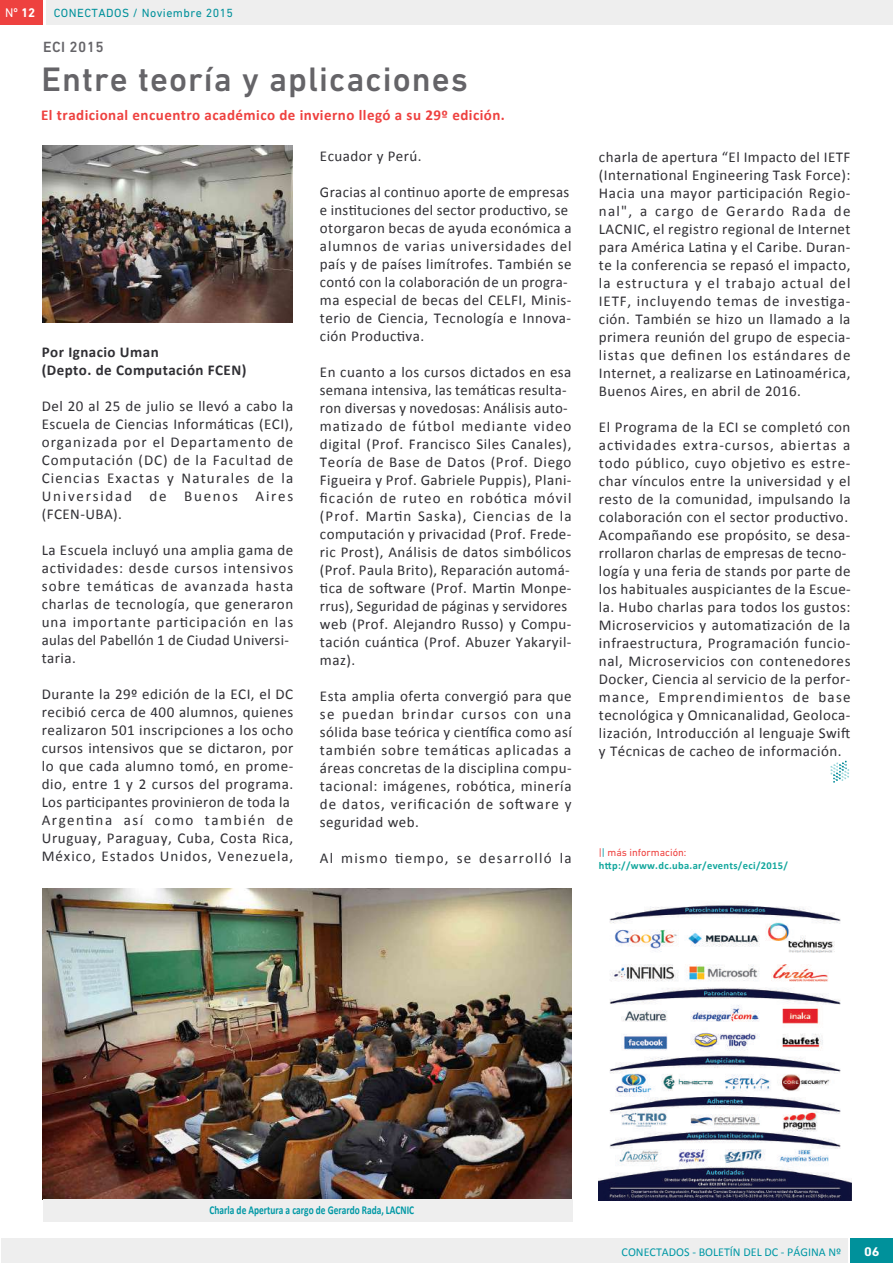
<style>
.page{position:relative;width:893px;height:1263px;background:#fff}
.page>*{position:absolute;margin:0;border:0;box-sizing:border-box;transform-origin:0 0}
.t1{font:500 34.5px "DIN Next LT Pro";letter-spacing:.03em;color:#656468}
.t2{font:15px/18px "Calibri";letter-spacing:.03em;color:#302f34}
.t3{font:700 15px "Calibri";letter-spacing:.03em;color:#ee413f}
.t4{font:700 15px/18px "Calibri";letter-spacing:.03em;color:#302f34}
.t5{font:15px "Calibri";letter-spacing:.08em;color:#302f34}
.t6{font:500 15px "DIN Next LT Pro";letter-spacing:.03em;color:#656468}
.t7{font:12.75px "DIN Next LT Pro";color:#fff}
.t8{font:700 12.75px "DIN Next LT Pro";color:#fff;scale:1.1 1}
.t9{font:700 12px "Calibri";color:#0098a5;scale:.78 1}
.t10{font:12px "Calibri";color:#0098a5}
.t11{font:12px "DIN Next LT Pro";letter-spacing:.04em;color:#00919b}
.t12{font:700 10.5px "Calibri";letter-spacing:.03em;color:#12a79d}
.t13{font:10.5px "DIN Next LT Pro";color:#ee413f}
.s1{font-weight:700}
.s2{font-family:"DIN Next LT Pro";font-weight:300;font-stretch:condensed;color:#fff}
.s3{color:#0098a5}
</style>
<div class="page">
<div style="left:1px;top:1238px;width:847px;height:25px;background:#eee"></div>
<div style="left:850px;top:1238px;width:43px;height:25px;background:#00919b"></div>
<div style="left:0;top:0;width:43px;height:25px;background:#ee413f"></div>
<div style="left:47px;top:0;width:846px;height:25px;background:#eee"></div>
<img style="left:43px;top:888px;width:529px;height:311px">
<img style="left:43px;top:146px;width:250px;height:176px">
<img style="left:598px;top:904px;width:253px;height:297px">
<svg style="left:830px;top:761px;width:19px;height:22px"></svg>
<div style="left:43px;top:1199px;width:529px;height:23px;background:#eee"></div>
<p class="t7" style="left:5px;top:6px;width:32px">Nº <span class="s1">12</span></p>
<p class="t11" style="left:54px;top:6px;width:181px">CONECTADOS / Noviembre 2015</p>
<p class="t6" style="left:43px;top:38px;width:62px">ECI 2015</p>
<h1 class="t1" style="left:42px;top:59px;width:428px">Entre teoría y aplicaciones</h1>
<p class="t3" style="left:41px;top:104px;width:465px">El tradicional encuentro académico de invierno llegó a su 29º edición.</p>
<p class="t4" style="left:42px;top:342px;width:206px">Por Ignacio Uman<br>(Depto. de Computación FCEN)</p>
<p class="t2" style="left:42px;top:396px;width:253px;text-align:justify">Del 20 al 25 de julio se llevó a cabo la Escuela de Ciencias Informáticas (ECI), organizada por el Departamento de Computación (DC) de la Facultad de Ciencias Exactas y Naturales de la Universidad de Buenos Aires (FCEN-UBA).</p>
<p class="t2" style="left:42px;top:540px;width:253px">La Escuela incluyó una amplia gama de actividades: desde cursos intensivos sobre temáticas de avanzada hasta charlas de tecnología, que generaron una importante participación en las aulas del Pabellón 1 de Ciudad Universi&shy;taria.</p>
<p class="t2" style="left:42px;top:684px;width:253px">Durante la 29º edición de la ECI, el DC recibió cerca de 400 alumnos, quienes realizaron 501 inscripciones a los ocho cursos intensivos que se dictaron, por lo que cada alumno tomó, en prome&shy;dio, entre 1 y 2 cursos del programa.<br>Los participantes provinieron de toda la Argentina así como también de Uruguay, Paraguay, Cuba, Costa Rica, México, Estados Unidos, Venezuela,</p>
<p class="t2" style="left:320px;top:146px;width:103px">Ecuador y Perú.</p>
<p class="t2" style="left:320px;top:182px;width:253px">Gracias al continuo aporte de empresas e instituciones del sector productivo, se otorgaron becas de ayuda económica a alumnos de varias universidades del país y de países limítrofes. También se contó con la colaboración de un progra&shy;ma especial de becas del CELFI, Minis&shy;terio de Ciencia, Tecnología e Innova&shy;ción Productiva.</p>
<p class="t2" style="left:320px;top:362px;width:253px">En cuanto a los cursos dictados en esa semana intensiva, las temáticas resulta&shy;ron diversas y novedosas: Análisis auto&shy;matizado de fútbol mediante video digital (Prof. Francisco Siles Canales), Teoría de Base de Datos (Prof. Diego Figueira y Prof. Gabriele Puppis), Plani&shy;ficación de ruteo en robótica móvil (Prof. Martin Saska), Ciencias de la computación y privacidad (Prof. Frede&shy;ric Prost), Análisis de datos simbólicos (Prof. Paula Brito), Reparación automá&shy;tica de software (Prof. Martin Monpe&shy;rrus), Seguridad de páginas y servidores web (Prof. Alejandro Russo) y Compu&shy;tación cuántica (Prof. Abuzer Yakaryil&shy;maz).</p>
<p class="t2" style="left:320px;top:686px;width:253px;text-align:justify">Esta amplia oferta convergió para que se puedan brindar cursos con una sólida base teórica y científica como así también sobre temáticas aplicadas a áreas concretas de la disciplina compu&shy;tacional: imágenes, robótica, minería de datos, verificación de software y seguridad web.</p>
<p class="t5" style="left:320px;top:847px;width:253px">Al mismo tiempo, se desarrolló la</p>
<p class="t2" style="left:599px;top:147px;width:253px;text-align:justify">charla de apertura “El Impacto del IETF (International Engineering Task Force):<br>Hacia una mayor participación Regio&shy;nal", a cargo de Gerardo Rada de LACNIC, el registro regional de Internet para América Latina y el Caribe. Duran&shy;te la conferencia se repasó el impacto, la estructura y el trabajo actual del IETF, incluyendo temas de investiga&shy;ción. También se hizo un llamado a la primera reunión del grupo de especia&shy;listas que definen los estándares de Internet, a realizarse en Latinoamérica, Buenos Aires, en abril de 2016.</p>
<p class="t2" style="left:599px;top:417px;width:253px">El Programa de la ECI se completó con actividades extra-cursos, abiertas a todo público, cuyo objetivo es estre&shy;char vínculos entre la universidad y el resto de la comunidad, impulsando la colaboración con el sector productivo.<br>Acompañando ese propósito, se desa&shy;rrollaron charlas de empresas de tecno&shy;logía y una feria de stands por parte de los habituales auspiciantes de la Escue&shy;la. Hubo charlas para todos los gustos:<br>Microservicios y automatización de la infraestructura, Programación funcio&shy;nal, Microservicios con contenedores Docker, Ciencia al servicio de la perfor&shy;mance, Emprendimientos de base tecnológica y Omnicanalidad, Geoloca&shy;lización, Introducción al lenguaje Swift y Técnicas de cacheo de información.<span class="s2">s</span></p>
<p class="t13" style="left:599px;top:846px;width:89px">|<span class="s3">|</span> más información:</p>
<p class="t12" style="left:599px;top:858px;width:190px">http://www.dc.uba.ar/events/eci/2015/</p>
<p class="t9" style="left:210px;top:1201px;width:264px">Charla de Apertura a cargo de Gerardo Rada, LACNIC</p>
<p class="t10" style="left:622px;top:1244px;width:221px">CONECTADOS - BOLETÍN DEL DC - PÁGINA Nº</p>
<p class="t8" style="left:864px;top:1244px;width:16px">06</p>
</div>
